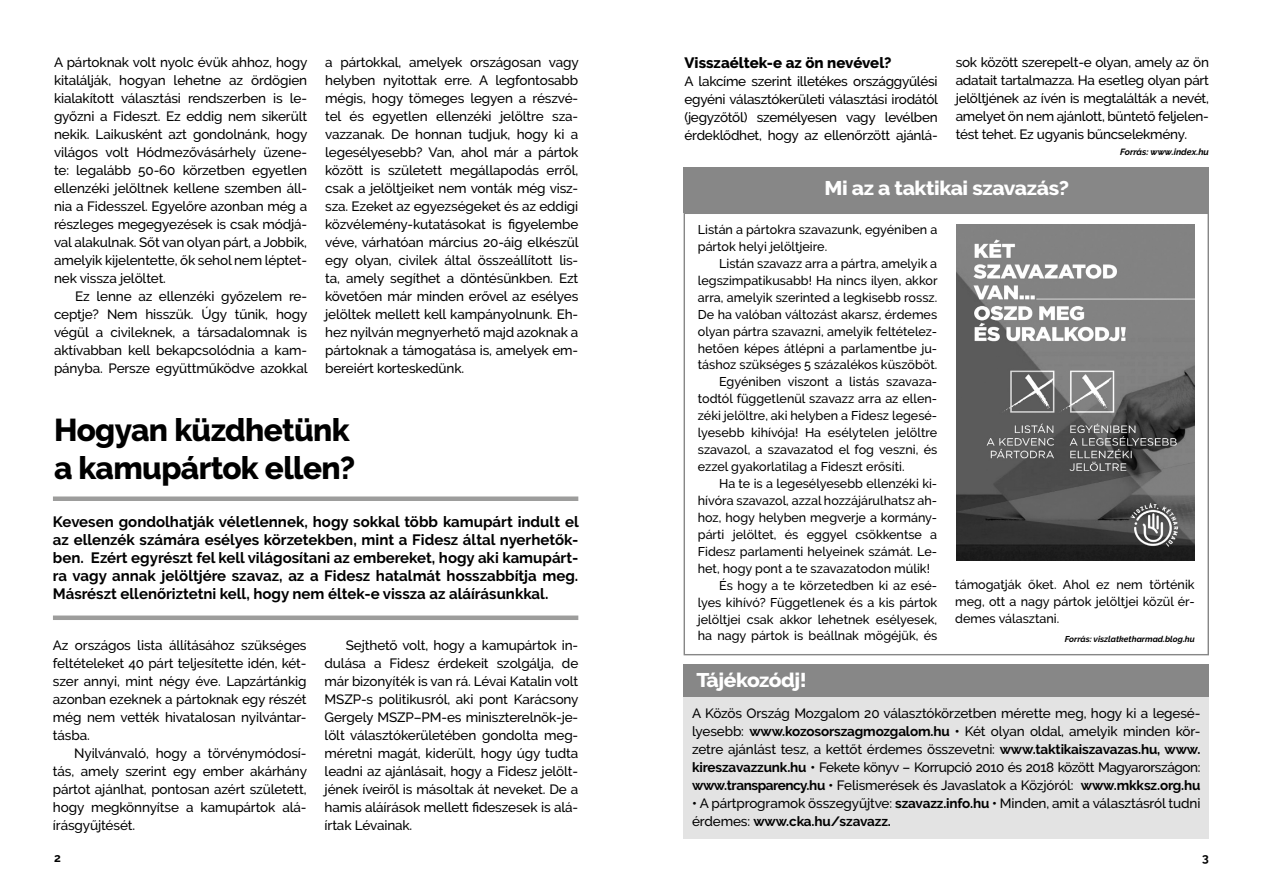
<style>
.page{position:relative;width:1263px;height:893px;background:#fff}
.page>*{position:absolute;margin:0;border:0;box-sizing:border-box;transform-origin:0 0}
.t1{font:800 31.5px/37.8px "Raleway";letter-spacing:-.02em;color:#000}
.t2{font:800 19.8px "Raleway";letter-spacing:-.02em;color:#fff;scale:1.06 1}
.t3{font:700 15px/18px "Raleway";color:#000;text-align:justify}
.t4{font:800 15px "Raleway";color:#000}
.t5{font:500 13.5px/18px "Raleway";letter-spacing:-.01em;color:#000;text-align:justify}
.t6{font:500 12.75px/17px "Raleway";color:#000}
.t7{font:700 12px "Raleway";color:#000}
.t8{font:italic 700 9px "Raleway";color:#000}
.t9{font:italic 700 8.4px "Raleway";color:#000}
.s1{font-weight:700}
</style>
<div class="page">
<div style="left:53px;top:496px;width:525px;height:5px;background:#9d9d9c"></div>
<div style="left:53px;top:615px;width:525px;height:5px;background:#9d9d9c"></div>
<div style="left:684px;top:167px;width:525px;height:46px;background:#878787"></div>
<img style="left:957px;top:224px;width:238px;height:336px">
<div style="left:684px;top:697px;width:525px;height:142px;background:#e3e3e3"></div>
<div style="left:684px;top:664px;width:525px;height:33px;background:#878787"></div>
<p class="t5" style="left:54px;top:53px;width:255px">A pártoknak volt nyolc évük ahhoz, hogy kitalálják, hogyan lehetne az ördögien kialakított választási rendszerben is le&shy;győzni a Fideszt. Ez eddig nem sikerült nekik. Laikusként azt gondolnánk, hogy világos volt Hódmezővásárhely üzene&shy;te: legalább 50-60 körzetben egyetlen ellenzéki jelöltnek kellene szemben áll&shy;nia a Fidesszel. Egyelőre azonban még a részleges megegyezések is csak módjá&shy;val alakulnak. Sőt van olyan párt, a Jobbik, amelyik kijelentette, ők sehol nem léptet&shy;nek vissza jelöltet.</p>
<p class="t5" style="left:54px;top:287px;width:255px;text-indent:21px">Ez lenne az ellenzéki győzelem re&shy;ceptje? Nem hisszük. Úgy tűnik, hogy végül a civileknek, a társadalomnak is aktívabban kell bekapcsolódnia a kam&shy;pányba. Persze együttműködve azokkal</p>
<p class="t5" style="left:325px;top:53px;width:255px">a pártokkal, amelyek országosan vagy helyben nyitottak erre. A legfontosabb mégis, hogy tömeges legyen a részvé&shy;tel és egyetlen ellenzéki jelöltre sza&shy;vazzanak. De honnan tudjuk, hogy ki a legesélyesebb? Van, ahol már a pártok között is született megállapodás erről, csak a jelöltjeiket nem vonták még vis - sza. Ezeket az egyezségeket és az eddigi közvélemény-kutatásokat is figyelembe véve, várhatóan március 20-áig elkészül egy olyan, civilek által összeállított lis&shy;ta, amely segíthet a döntésünkben. Ezt követően már minden erővel az esélyes jelöltek mellett kell kampányolnunk. Eh&shy;hez nyilván megnyerhető majd azoknak a pártoknak a támogatása is, amelyek em&shy;bereiért korteskedünk.</p>
<h1 class="t1" style="left:54px;top:411px;width:303px">Hogyan küzdhetünk a kamupártok ellen?</h1>
<p class="t3" style="left:53px;top:512px;width:527px">Kevesen gondolhatják véletlennek, hogy sokkal több kamupárt indult el az ellenzék számára esélyes körzetekben, mint a Fidesz által nyerhetők&shy;ben. Ezért egyrészt fel kell világosítani az embereket, hogy aki kamupárt&shy;ra vagy annak jelöltjére szavaz, az a Fidesz hatalmát hosszabbítja meg.<br>Másrészt ellenőriztetni kell, hogy nem éltek-e vissza az aláírásunkkal.</p>
<p class="t5" style="left:53px;top:636px;width:255px">Az országos lista állításához szükséges feltételeket 40 párt teljesítette idén, két&shy;szer annyi, mint négy éve. Lapzártánkig azonban ezeknek a pártoknak egy részét még nem vették hivatalosan nyilvántar&shy;tásba.</p>
<p class="t5" style="left:53px;top:744px;width:256px;text-indent:21px">Nyilvánvaló, hogy a törvénymódosí&shy;tás, amely szerint egy ember akárhány pártot ajánlhat, pontosan azért született, hogy megkönnyítse a kamupártok alá&shy;írásgyűjtését.</p>
<p class="t5" style="left:325px;top:636px;width:256px;text-indent:21px">Sejthető volt, hogy a kamupártok in&shy;dulása a Fidesz érdekeit szolgálja, de már bizonyíték is van rá. Lévai Katalin volt MSZP-s politikusról, aki pont Karácsony Gergely MSZP–PM-es miniszterelnök-je&shy;lölt választókerületében gondolta meg&shy;méretni magát, kiderült, hogy úgy tudta leadni az ajánlásait, hogy a Fidesz jelölt&shy;jének íveiről is másoltak át neveket. De a hamis aláírások mellett fideszesek is alá&shy;írtak Lévainak.</p>
<p class="t4" style="left:684px;top:54px;width:208px">Visszaéltek-e az ön nevével?</p>
<p class="t5" style="left:684px;top:72px;width:255px">A lakcíme szerint illetékes országgyűlési egyéni választókerületi választási irodától (jegyzőtől) személyesen vagy levélben érdeklődhet, hogy az ellenőrzött ajánlá-</p>
<p class="t5" style="left:956px;top:53px;width:255px">sok között szerepelt-e olyan, amely az ön adatait tartalmazza. Ha esetleg olyan párt jelöltjének az ívén is megtalálták a nevét, amelyet ön nem ajánlott, büntető feljelen&shy;tést tehet. Ez ugyanis bűncselekmény.</p>
<p class="t8" style="left:1120px;top:147px;width:90px">Forrás: www.index.hu</p>
<h2 class="t2" style="left:825px;top:177px;width:232px">Mi az a taktikai szavazás?</h2>
<p class="t6" style="left:698px;top:221px;width:241px">Listán a pártokra szavazunk, egyéniben a pártok helyi jelöltjeire.</p>
<p class="t6" style="left:719px;top:255px;width:220px">Listán szavazz arra a pártra, amelyik a</p>
<p class="t6" style="left:698px;top:272px;width:241px">legszimpatikusabb! Ha nincs ilyen, akkor</p>
<p class="t6" style="left:698px;top:289px;width:241px">arra, amelyik szerinted a legkisebb rossz.</p>
<p class="t6" style="left:698px;top:306px;width:241px">De ha valóban változást akarsz, érdemes</p>
<p class="t6" style="left:698px;top:323px;width:241px">olyan pártra szavazni, amelyik feltételez-</p>
<p class="t6" style="left:698px;top:340px;width:241px">hetően képes átlépni a parlamentbe ju-</p>
<p class="t6" style="left:698px;top:356px;width:241px">táshoz szükséges 5 százalékos küszöböt.</p>
<p class="t6" style="left:719px;top:373px;width:220px">Egyéniben viszont a listás szavaza-</p>
<p class="t6" style="left:698px;top:390px;width:241px">todtól függetlenül szavazz arra az ellen-</p>
<p class="t6" style="left:698px;top:407px;width:241px">zéki jelöltre, aki helyben a Fidesz legesé-</p>
<p class="t6" style="left:698px;top:424px;width:241px">lyesebb kihívója! Ha esélytelen jelöltre</p>
<p class="t6" style="left:698px;top:441px;width:241px">szavazol, a szavazatod el fog veszni, és</p>
<p class="t6" style="left:698px;top:458px;width:208px">ezzel gyakorlatilag a Fideszt erősíti.</p>
<p class="t6" style="left:719px;top:475px;width:220px">Ha te is a legesélyesebb ellenzéki ki-</p>
<p class="t6" style="left:698px;top:492px;width:241px">hívóra szavazol, azzal hozzájárulhatsz ah-</p>
<p class="t6" style="left:698px;top:509px;width:241px">hoz, hogy helyben megverje a kormány-</p>
<p class="t6" style="left:698px;top:526px;width:241px">párti jelöltet, és eggyel csökkentse a</p>
<p class="t6" style="left:698px;top:543px;width:241px">Fidesz parlamenti helyeinek számát. Le-</p>
<p class="t6" style="left:698px;top:560px;width:234px">het, hogy pont a te szavazatodon múlik!</p>
<p class="t6" style="left:719px;top:577px;width:220px">És hogy a te körzetedben ki az esé-</p>
<p class="t6" style="left:698px;top:594px;width:241px">lyes kihívó? Függetlenek és a kis pártok</p>
<p class="t6" style="left:698px;top:610px;width:241px">jelöltjei csak akkor lehetnek esélyesek,</p>
<p class="t6" style="left:698px;top:627px;width:241px">ha nagy pártok is beállnak mögéjük, és</p>
<h2 class="t2" style="left:696px;top:669px;width:106px">Tájékozódj!</h2>
<p class="t6" style="left:955px;top:576px;width:241px;text-align:justify">támogatják őket. Ahol ez nem történik meg, ott a nagy pártok jelöltjei közül ér&shy;demes választani.</p>
<p class="t9" style="left:1065px;top:634px;width:131px">Forrás: viszlatketharmad.blog.hu</p>
<p class="t5" style="left:692px;top:704px;width:510px">A Közös Ország Mozgalom 20 választókörzetben mérette meg, hogy ki a legesé&shy;lyesebb: <span class="s1">www.kozosorszagmozgalom.hu •</span> Két olyan oldal, amelyik minden kör&shy;zetre ajánlást tesz, a kettőt érdemes összevetni: <span class="s1">www.taktikaiszavazas.hu, www. kireszavazzunk.hu •</span> Fekete könyv – Korrupció 2010 és 2018 között Magyarországon: <span class="s1">www.transparency.hu •</span> Felismerések és Javaslatok a Közjóról: <span class="s1">www.mkksz.org.hu</span></p>
<p class="t5" style="left:692px;top:794px;width:510px"><span class="s1">•</span> A pártprogramok összegyűjtve: <span class="s1">szavazz.info.hu •</span> Minden, amit a választásról tudni érdemes: <span class="s1">www.cka.hu/szavazz.</span></p>
<p class="t7" style="left:54px;top:851px;width:8px">2</p>
<p class="t7" style="left:1202px;top:851px;width:8px">3</p>
</div>
